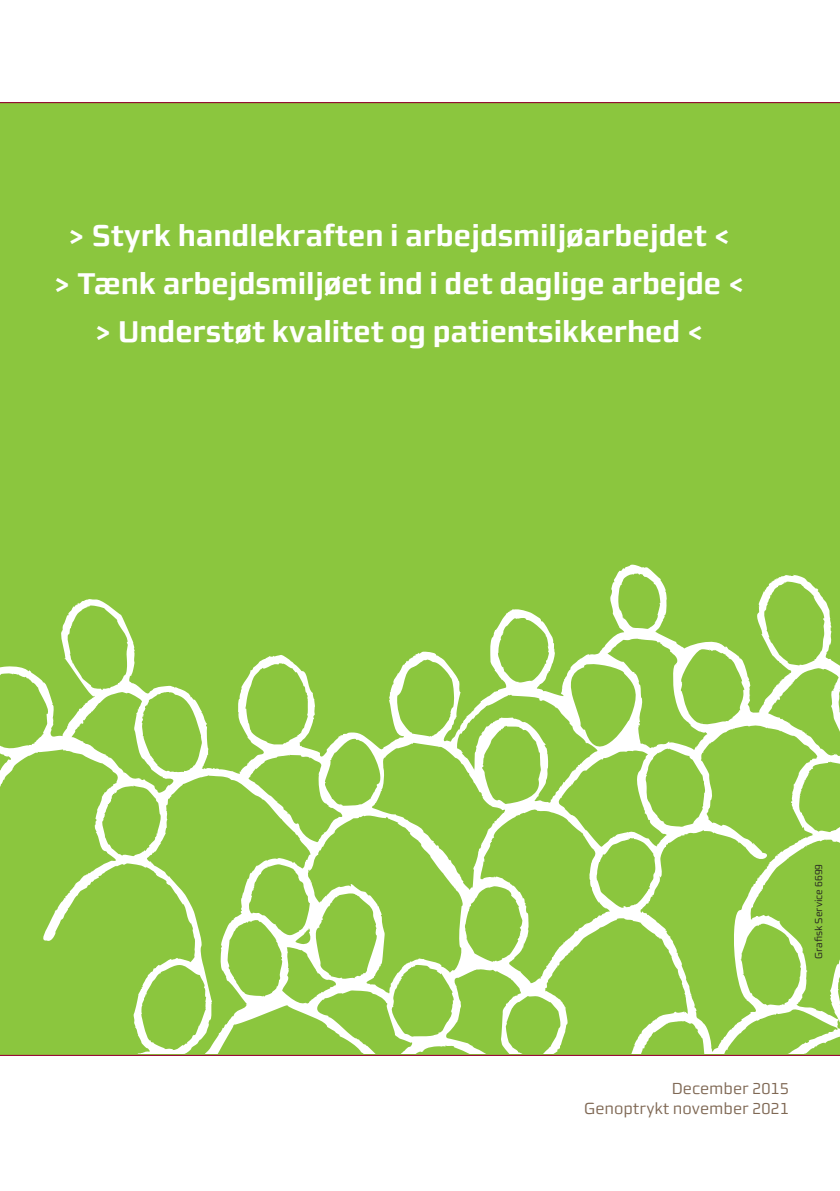
<style>
.page{position:relative;width:840px;height:1191px;background:#fff}
.page>*{position:absolute;margin:0;border:0;box-sizing:border-box;transform-origin:0 0}
.t1{font:700 30px "midtsans";color:#fff}
.t2{font:16px "midtsans";color:#7f6854}
.t3{font:10px "midtsans";color:#231f20}
</style>
<div class="page">
<div style="left:0;top:102px;width:839px;height:952px;background:#8bc63e"></div>
<svg style="left:0;top:564px;width:839px;height:489px"></svg>
<svg style="left:782px;top:574px;width:8px;height:2px"></svg>
<svg style="left:766px;top:632px;width:4px;height:7px"></svg>
<svg style="left:304px;top:929px;width:5px;height:5px"></svg>
<hr style="left:0;top:102px;width:839px;height:1px;background:#940130">
<hr style="left:0;top:1054px;width:839px;height:2px;background:#940130">
<p class="t1" style="left:68px;top:218px;width:664px">&gt; Styrk handlekraften i arbejdsmiljøarbejdet &lt;</p>
<p class="t1" style="left:53px;top:266px;width:692px">&gt; Tænk arbejdsmiljøet ind i det daglige arbejde &lt;</p>
<p class="t1" style="left:94px;top:314px;width:610px">&gt; Understøt kvalitet og patientsikkerhed &lt;</p>
<p class="t3" style="left:812px;top:959px;width:97px;rotate:-90deg">Grafsk Service 6699</p>
<p class="t2" style="left:671px;top:1079px;width:118px">December 2015</p>
<p class="t2" style="left:583px;top:1099px;width:206px">Genoptrykt november 2021</p>
</div>
